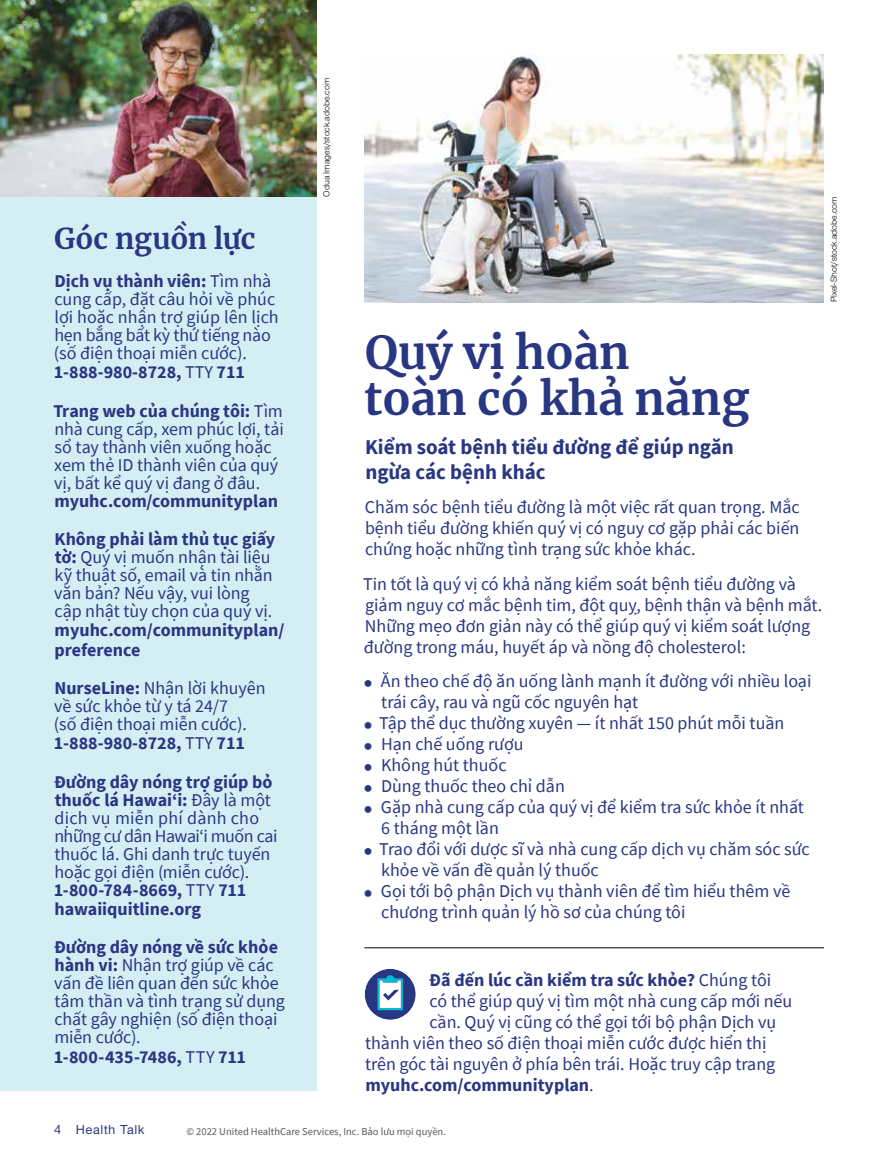
<style>
.page{position:relative;width:878px;height:1161px;background:#fff}
.page>*{position:absolute;margin:0;border:0;box-sizing:border-box;transform-origin:0 0}
.t1{font:700 45px/46.5px "Merriweather";color:#293682}
.t2{font:700 28.5px "Merriweather";letter-spacing:-.01em;color:#293682}
.t3{font:700 21px/25.2px "Source Sans Pro";color:#293682}
.t4{font:18px/21px "Source Sans Pro";color:#293682}
.t5{font:700 18px/38.2px "Source Sans Pro";color:#293682}
.t6{font:500 13.5px "UHC Sans";letter-spacing:.04em;color:#293682}
.t7{font:10.5px "Source Sans Pro";color:#58595b}
.t8{font:9px "UHC Sans";color:#000}
.s1{font-weight:700}
.s2{font-weight:400}
</style>
<div class="page">
<div style="left:0;top:54px;width:316px;height:1037px;background:#d5eef4"></div>
<img style="left:0;top:0;width:316px;height:196px">
<div style="left:364px;top:969px;width:52px;height:51px;background:#293682;border-radius:50%"></div>
<svg style="left:377px;top:975px;width:26px;height:35px"></svg>
<hr style="left:364px;top:948px;width:460px;height:1px;background:#000">
<img style="left:365px;top:54px;width:459px;height:248px">
<h2 class="t2" style="left:54px;top:218px;width:203px">Góc nguồn lực</h2>
<p class="t4" style="left:54px;top:272px;width:226px;line-height:18.3px"><span class="s1">Dịch vụ thành viên:</span> Tìm nhà cung cấp, đặt câu hỏi về phúc lợi hoặc nhận trợ giúp lên lịch hẹn bằng bất kỳ thứ tiếng nào (số điện thoại miễn cước).<br><span class="s1">1-888-980-8728,</span> TTY <span class="s1">711</span></p>
<p class="t4" style="left:53px;top:401px;width:232px;line-height:18px"><span class="s1">Trang web của chúng tôi:</span> Tìm nhà cung cấp, xem phúc lợi, tải sổ tay thành viên xuống hoặc xem thẻ ID thành viên của quý vị, bất kể quý vị đang ở đâu.</p>
<p class="t5" style="left:54px;top:481px;width:225px">myuhc.com/communityplan<br>Không phải làm thủ tục giấy</p>
<p class="t4" style="left:54px;top:548px;width:220px;line-height:18px"><span class="s1">tờ:</span> Quý vị muốn nhận tài liệu kỹ thuật số, email và tin nhắn văn bản? Nếu vậy, vui lòng cập nhật tùy chọn của quý vị.</p>
<p class="t5" style="left:55px;top:620px;width:231px;line-height:19.5px">myuhc.com/communityplan/ preference</p>
<p class="t4" style="left:54px;top:679px;width:213px;line-height:18.5px"><span class="s1">NurseLine:</span> Nhận lời khuyên về sức khỏe từ y tá 24/7<br>(số điện thoại miễn cước).<br><span class="s1">1-888-980-8728,</span> TTY <span class="s1">711</span></p>
<p class="t4" style="left:54px;top:773px;width:225px;line-height:18.1px"><span class="s1">Đường dây nóng trợ giúp bỏ thuốc lá Hawai‘i:</span> Đây là một dịch vụ miễn phí dành cho những cư dân Hawai‘i muốn cai thuốc lá. Ghi danh trực tuyến hoặc gọi điện (miễn cước).<br><span class="s1">1-800-784-8669,</span> TTY <span class="s1">711 hawaiiquitline.org</span></p>
<p class="t4" style="left:54px;top:938px;width:233px;line-height:18.3px"><span class="s1">Đường dây nóng về sức khỏe hành vi:</span> Nhận trợ giúp về các vấn đề liên quan đến sức khỏe tâm thần và tình trạng sử dụng chất gây nghiện (số điện thoại miễn cước).<br><span class="s1">1-800-435-7486,</span> TTY <span class="s1">711</span></p>
<p class="t8" style="left:320px;top:197px;width:120px;rotate:-90deg">Odua Images/stock.adobe.com</p>
<p class="t8" style="left:827px;top:302px;width:107px;rotate:-90deg">Pixel-Shot/stock.adobe.com</p>
<h1 class="t1" style="left:364px;top:328px;width:387px">Quý vị hoàn<br>toàn có khả năng</h1>
<p class="t3" style="left:365px;top:434px;width:370px">Kiểm soát bệnh tiểu đường để giúp ngăn ngừa các bệnh khác</p>
<p class="t4" style="left:365px;top:497px;width:436px;text-align:justify">Chăm sóc bệnh tiểu đường là một việc rất quan trọng. Mắc bệnh tiểu đường khiến quý vị có nguy cơ gặp phải các biến chứng hoặc những tình trạng sức khỏe khác.</p>
<p class="t4" style="left:363px;top:573px;width:460px">Tin tốt là quý vị có khả năng kiểm soát bệnh tiểu đường và giảm nguy cơ mắc bệnh tim, đột quỵ, bệnh thận và bệnh mắt.<br>Những mẹo đơn giản này có thể giúp quý vị kiểm soát lượng đường trong máu, huyết áp và nồng độ cholesterol:</p>
<p class="t4" style="left:379px;top:671px;width:433px">Ăn theo chế độ ăn uống lành mạnh ít đường với nhiều loại trái cây, rau và ngũ cốc nguyên hạt<br>Tập thể dục thường xuyên — ít nhất 150 phút mỗi tuần Hạn chế uống rượu<br>Không hút thuốc<br>Dùng thuốc theo chỉ dẫn<br>Gặp nhà cung cấp của quý vị để kiểm tra sức khỏe ít nhất 6 tháng một lần<br>Trao đổi với dược sĩ và nhà cung cấp dịch vụ chăm sóc sức khỏe về vấn đề quản lý thuốc<br>Gọi tới bộ phận Dịch vụ thành viên để tìm hiểu thêm về chương trình quản lý hồ sơ của chúng tôi</p>
<p class="t5" style="left:429px;top:960px;width:343px">Đã đến lúc cần kiểm tra sức khỏe? <span class="s2">Chúng tôi</span></p>
<p class="t4" style="left:429px;top:990px;width:364px">có thể giúp quý vị tìm một nhà cung cấp mới nếu</p>
<p class="t4" style="left:429px;top:1011px;width:348px">cần. Quý vị cũng có thể gọi tới bộ phận Dịch vụ</p>
<p class="t4" style="left:365px;top:1032px;width:403px">thành viên theo số điện thoại miễn cước được hiển thị</p>
<p class="t4" style="left:365px;top:1053px;width:411px">trên góc tài nguyên ở phía bên trái. Hoặc truy cập trang</p>
<p class="t5" style="left:365px;top:1065px;width:230px">myuhc.com/communityplan<span class="s2">.</span></p>
<p class="t6" style="left:54px;top:1120px;width:92px">4 Health Talk</p>
<p class="t7" style="left:186px;top:1125px;width:261px">© 2022 United HealthCare Services, Inc. Bảo lưu mọi quyền.</p>
</div>
